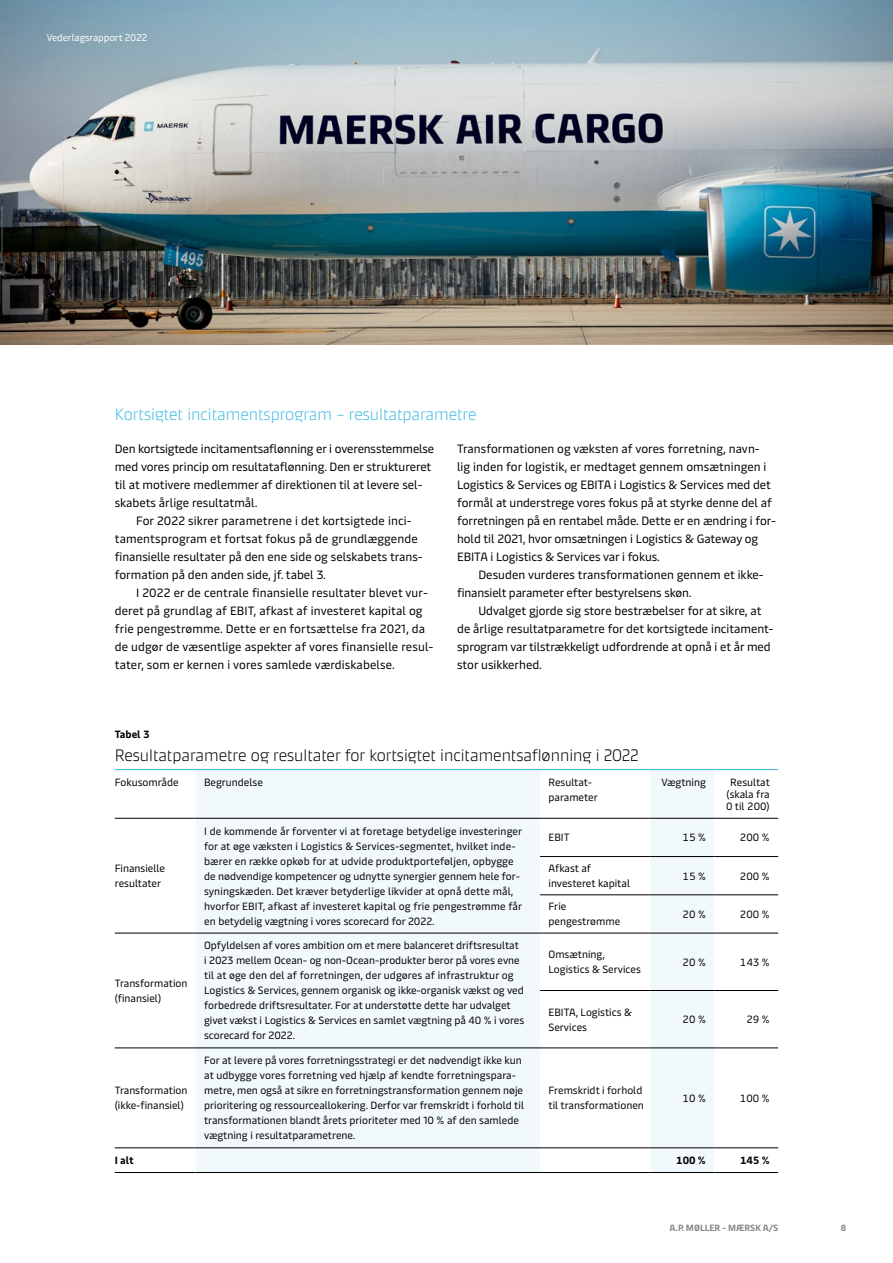
<style>
.page{position:relative;width:893px;height:1263px;background:#fff}
.page>*{position:absolute;margin:0;border:0;box-sizing:border-box;transform-origin:0 0}
.t1{font:300 16.5px "Maersk Headline";color:#000}
.t2{font:300 16.5px "Maersk Headline";color:#42bce2}
.t3{font:12px/18px "Maersk Text";color:#000}
.t4{font:10.5px/15px "Maersk Text";color:#000}
.t5{font:700 10.5px "Maersk Text";color:#000}
.t6{font:9.75px "Maersk Text";color:#fff}
.t7{font:700 9px "Maersk Text";color:#86888a}
</style>
<div class="page">
<img style="left:0;top:0;width:893px;height:345px">
<svg style="left:196px;top:770px;width:518px;height:402px;fill:#f1f9fd"></svg>
<hr style="left:115px;top:769px;width:81px;height:1px;background:#42bce2">
<hr style="left:196px;top:769px;width:344px;height:1px;background:#42bce2">
<hr style="left:540px;top:769px;width:111px;height:1px;background:#42bce2">
<hr style="left:651px;top:769px;width:63px;height:1px;background:#42bce2">
<hr style="left:714px;top:769px;width:64px;height:1px;background:#42bce2">
<hr style="left:115px;top:818px;width:81px;height:1px;background:#000">
<hr style="left:196px;top:818px;width:344px;height:1px;background:#000">
<hr style="left:540px;top:818px;width:111px;height:1px;background:#000">
<hr style="left:651px;top:818px;width:63px;height:1px;background:#000">
<hr style="left:714px;top:818px;width:64px;height:1px;background:#000">
<hr style="left:540px;top:856px;width:111px;height:1px;background:#000">
<hr style="left:651px;top:856px;width:63px;height:1px;background:#000">
<hr style="left:714px;top:856px;width:64px;height:1px;background:#000">
<hr style="left:540px;top:894px;width:111px;height:1px;background:#000">
<hr style="left:651px;top:894px;width:63px;height:1px;background:#000">
<hr style="left:714px;top:894px;width:64px;height:1px;background:#000">
<hr style="left:115px;top:933px;width:81px;height:1px;background:#000">
<hr style="left:196px;top:933px;width:344px;height:1px;background:#000">
<hr style="left:540px;top:933px;width:111px;height:1px;background:#000">
<hr style="left:651px;top:933px;width:63px;height:1px;background:#000">
<hr style="left:714px;top:933px;width:64px;height:1px;background:#000">
<hr style="left:540px;top:990px;width:111px;height:1px;background:#000">
<hr style="left:651px;top:990px;width:63px;height:1px;background:#000">
<hr style="left:714px;top:990px;width:64px;height:1px;background:#000">
<hr style="left:115px;top:1048px;width:81px;height:1px;background:#000">
<hr style="left:196px;top:1048px;width:344px;height:1px;background:#000">
<hr style="left:540px;top:1048px;width:111px;height:1px;background:#000">
<hr style="left:651px;top:1048px;width:63px;height:1px;background:#000">
<hr style="left:714px;top:1048px;width:64px;height:1px;background:#000">
<hr style="left:115px;top:1147px;width:81px;height:1px;background:#000">
<hr style="left:115px;top:1172px;width:81px;height:1px;background:#000">
<hr style="left:196px;top:1147px;width:344px;height:1px;background:#000">
<hr style="left:196px;top:1172px;width:344px;height:1px;background:#000">
<hr style="left:540px;top:1147px;width:111px;height:1px;background:#000">
<hr style="left:540px;top:1172px;width:111px;height:1px;background:#000">
<hr style="left:651px;top:1147px;width:63px;height:1px;background:#000">
<hr style="left:651px;top:1172px;width:63px;height:1px;background:#000">
<hr style="left:714px;top:1147px;width:64px;height:1px;background:#000">
<hr style="left:714px;top:1172px;width:64px;height:1px;background:#000">
<p class="t6" style="left:47px;top:29px;width:102px">Vederlagsrapport 2022</p>
<h1 class="t2" style="left:115px;top:401px;width:363px">Kortsigtet incitamentsprogram – resultatparametre</h1>
<p class="t3" style="left:457px;top:438px;width:320px">Transformationen og væksten af vores forretning, navn-<br>lig inden for logistik, er medtaget gennem omsætningen i Logistics &amp; Services og EBITA i Logistics &amp; Services med det formål at understrege vores fokus på at styrke denne del af forretningen på en rentabel måde. Dette er en ændring i for&shy;hold til 2021, hvor omsætningen i Logistics &amp; Gateway og EBITA i Logistics &amp; Services var i fokus.</p>
<p class="t3" style="left:457px;top:564px;width:308px;text-indent:21px">Desuden vurderes transformationen gennem et ikke&shy;finansielt parameter efter bestyrelsens skøn.</p>
<p class="t3" style="left:457px;top:600px;width:318px;text-indent:21px">Udvalget gjorde sig store bestræbelser for at sikre, at de årlige resultatparametre for det kortsigtede incitament&shy;sprogram var tilstrækkeligt udfordrende at opnå i et år med stor usikkerhed.</p>
<p class="t3" style="left:115px;top:438px;width:321px">Den kortsigtede incitamentsaflønning er i overensstemmelse</p>
<p class="t3" style="left:115px;top:456px;width:318px">med vores princip om resultataflønning. Den er struktureret</p>
<p class="t3" style="left:115px;top:474px;width:309px">til at motivere medlemmer af direktionen til at levere sel-</p>
<p class="t3" style="left:115px;top:492px;width:144px">skabets årlige resultatmål.</p>
<p class="t3" style="left:136px;top:510px;width:277px">For 2022 sikrer parametrene i det kortsigtede inci-</p>
<p class="t3" style="left:115px;top:528px;width:304px">tamentsprogram et fortsat fokus på de grundlæggende</p>
<p class="t3" style="left:115px;top:546px;width:309px">finansielle resultater på den ene side og selskabets trans-</p>
<p class="t3" style="left:115px;top:564px;width:213px">formation på den anden side, jf. tabel 3.</p>
<p class="t3" style="left:136px;top:582px;width:293px">I 2022 er de centrale finansielle resultater blevet vur-</p>
<p class="t3" style="left:115px;top:600px;width:309px">deret på grundlag af EBIT, afkast af investeret kapital og</p>
<p class="t3" style="left:115px;top:618px;width:312px">frie pengestrømme. Dette er en fortsættelse fra 2021, da</p>
<p class="t3" style="left:115px;top:636px;width:320px">de udgør de væsentlige aspekter af vores finansielle resul-</p>
<p class="t3" style="left:115px;top:654px;width:281px">tater, som er kernen i vores samlede værdiskabelse.</p>
<p class="t5" style="left:115px;top:726px;width:36px">Tabel 3</p>
<h1 class="t1" style="left:115px;top:742px;width:525px">Resultatparametre og resultater for kortsigtet incitamentsaflønning i 2022</h1>
<p class="t4" style="left:115px;top:773px;width:65px">Fokusområde</p>
<p class="t4" style="left:204px;top:773px;width:60px">Begrundelse</p>
<p class="t4" style="left:549px;top:773px;width:51px">Resultat&shy;parameter</p>
<p class="t4" style="left:661px;top:773px;width:46px">Vægtning</p>
<p class="t4" style="left:726px;top:775px;width:45px;line-height:12px;text-align:center">Resultat (skala fra<br>0 til 200)</p>
<p class="t4" style="left:115px;top:859px;width:52px">Finansielle resultater</p>
<p class="t4" style="left:115px;top:974px;width:74px">Transformation (finansiel)</p>
<p class="t4" style="left:115px;top:1082px;width:74px">Transformation (ikke-finansiel)</p>
<p class="t4" style="left:204px;top:822px;width:320px">I de kommende år forventer vi at foretage betydelige investeringer for at øge væksten i Logistics &amp; Services-segmentet, hvilket inde&shy;bærer en række opkøb for at udvide produktporteføljen, opbygge de nødvendige kompetencer og udnytte synergier gennem hele for&shy;syningskæden. Det kræver betyderlige likvider at opnå dette mål, hvorfor EBIT, afkast af investeret kapital og frie pengestrømme får en betydelig vægtning i vores scorecard for 2022.</p>
<p class="t4" style="left:549px;top:829px;width:23px">EBIT</p>
<p class="t4" style="left:683px;top:829px;width:25px">15 %</p>
<p class="t4" style="left:740px;top:829px;width:31px">200 %</p>
<p class="t4" style="left:549px;top:859px;width:83px">Afkast af investeret kapital</p>
<p class="t4" style="left:683px;top:867px;width:25px">15 %</p>
<p class="t4" style="left:740px;top:867px;width:31px">200 %</p>
<p class="t4" style="left:549px;top:898px;width:73px">Frie pengestrømme</p>
<p class="t4" style="left:683px;top:905px;width:25px">20 %</p>
<p class="t4" style="left:740px;top:905px;width:31px">200 %</p>
<p class="t4" style="left:204px;top:937px;width:322px">Opfyldelsen af vores ambition om et mere balanceret driftsresultat<br>i 2023 mellem Ocean- og non-Ocean-produkter beror på vores evne til at øge den del af forretningen, der udgøres af infrastruktur og Logistics &amp; Services, gennem organisk og ikke-organisk vækst og ved forbedrede driftsresultater. For at understøtte dette har udvalget givet vækst i Logistics &amp; Services en samlet vægtning på 40 % i vores scorecard for 2022.</p>
<p class="t4" style="left:549px;top:945px;width:94px">Omsætning,<br>Logistics &amp; Services</p>
<p class="t4" style="left:683px;top:953px;width:25px">20 %</p>
<p class="t4" style="left:740px;top:953px;width:31px">143 %</p>
<p class="t4" style="left:549px;top:1003px;width:85px">EBITA, Logistics &amp;<br>Services</p>
<p class="t4" style="left:683px;top:1010px;width:25px">20 %</p>
<p class="t4" style="left:746px;top:1010px;width:25px">29 %</p>
<p class="t4" style="left:204px;top:1052px;width:321px">For at levere på vores forretningsstrategi er det nødvendigt ikke kun at udbygge vores forretning ved hjælp af kendte forretningspara&shy;metre, men også at sikre en forretningstransformation gennem nøje prioritering og ressourceallokering. Derfor var fremskridt i forhold til transformationen blandt årets prioriteter med 10 % af den samlede vægtning i resultatparametrene.</p>
<p class="t4" style="left:549px;top:1082px;width:97px">Fremskridt i forhold til transformationen</p>
<p class="t4" style="left:683px;top:1089px;width:25px">10 %</p>
<p class="t4" style="left:740px;top:1089px;width:31px">100 %</p>
<p class="t5" style="left:115px;top:1151px;width:20px">I alt</p>
<p class="t5" style="left:676px;top:1151px;width:31px">100 %</p>
<p class="t5" style="left:740px;top:1151px;width:31px">145 %</p>
<p class="t7" style="left:670px;top:1220px;width:110px">A.P. MØLLER - MÆRSK A/S</p>
<p class="t7" style="left:841px;top:1220px;width:7px">8</p>
</div>
